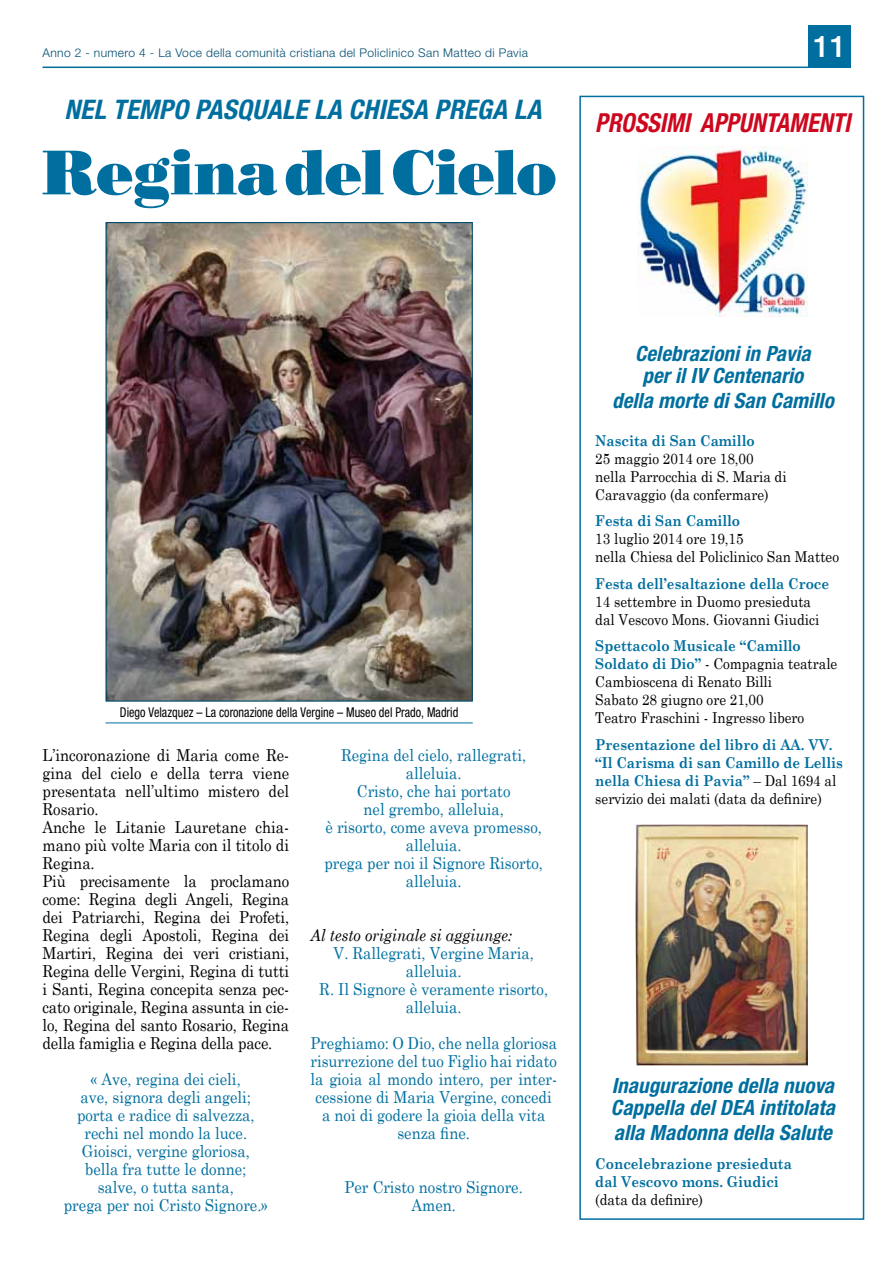
<style>
.page{position:relative;width:893px;height:1263px;background:#fff}
.page>*{position:absolute;margin:0;border:0;box-sizing:border-box;transform-origin:0 0}
.t1{font:63px "Bodoni Poster";letter-spacing:-.015em;color:#006f9f}
.t2{font:500 30px "Helvetica Neue";color:#fff}
.t3{font:italic 700 condensed 27px "Helvetica Neue";letter-spacing:.005em;color:#006f9f}
.t4{font:italic 700 condensed 26.25px "Helvetica Neue";color:#cd071e;scale:.92 1}
.t5{font:italic 700 condensed 21px/22.5px "Helvetica Neue";letter-spacing:.005em;color:#006f9f;text-align:center}
.t6{font:16.5px/18px "Century Schoolbook";color:#006f9f;text-align:center;scale:.9 1}
.t7{font:16.5px/18px "Century Schoolbook";letter-spacing:-.01em;color:#000;scale:.9 1}
.t8{font:italic 16.5px "Century Schoolbook";color:#000;scale:.9 1}
.t9{font:15px/18px "Century Schoolbook";color:#000;scale:.9 1}
.t10{font:700 15px/18px "Century Schoolbook";color:#006f9f;scale:.9 1}
.t11{font:condensed 13.5px "Helvetica Neue";color:#000;scale:.9 1}
.t12{font:300 12px "Helvetica Neue";letter-spacing:.03em;color:#004d70}
.s1{font-weight:700;color:#006f9f}
.s2{font-weight:400;color:#000}
</style>
<div class="page">
<div style="left:808px;top:26px;width:42px;height:42px;background:#006f9f"></div>
<hr style="left:42px;top:67px;width:766px;height:1px;background:#006f9f">
<div style="left:579px;top:96px;width:285px;height:1124px;border:2px solid #006f9f"></div>
<img style="left:638px;top:146px;width:170px;height:170px">
<img style="left:107px;top:224px;width:364px;height:476px">
<img style="left:636px;top:825px;width:172px;height:240px">
<hr style="left:105px;top:723px;width:368px;height:1px;background:#006f9f">
<p class="t12" style="left:42px;top:45px;width:487px">Anno 2 - numero 4 - La Voce della comunità cristiana del Policlinico San Matteo di Pavia</p>
<h3 class="t3" style="left:65px;top:93px;width:478px">Nel tempo pasquale la Chiesa prega la</h3>
<h1 class="t1" style="left:42px;top:135px;width:516px">Regina del Cielo</h1>
<h2 class="t2" style="left:813px;top:28px;width:35px">11</h2>
<h3 class="t4" style="left:595px;top:107px;width:145px">prossimi appun</h3>
<h3 class="t4" style="left:766px;top:107px;width:93px">tamenti</h3>
<p class="t11" style="left:120px;top:704px;width:378px">Diego Velazquez – La coronazione della Vergine – Museo del Prado, Madrid</p>
<p class="t7" style="left:43px;top:745px;width:276px">L’incoronazione di Maria come Re&shy;gina del cielo e della terra viene presentata nell’ultimo mistero del<br>Rosario.<br>Anche le Litanie Lauretane chia&shy;mano più volte Maria con il titolo di<br>Regina.<br>Più precisamente la proclamano come: Regina degli Angeli, Regina dei Patriarchi, Regina dei Profeti,<br>Regina degli Apostoli, Regina dei<br>Martiri, Regina dei veri cristiani,<br>Regina delle Vergini, Regina di tutti i Santi, Regina concepita senza pec&shy;cato originale, Regina assunta in cie&shy;lo, Regina del santo Rosario, Regina della famiglia e Regina della pace.</p>
<p class="t6" style="left:64px;top:1069px;width:228px">« Ave, regina dei cieli,<br>ave, signora degli angeli; porta e radice di salvezza, rechi nel mondo la luce.<br>Gioisci, vergine gloriosa, bella fra tutte le donne; salve, o tutta santa,<br>prega per noi Cristo Signore.»</p>
<p class="t6" style="left:324px;top:745px;width:244px">Regina del cielo, rallegrati, alleluia.<br>Cristo, che hai portato<br>nel grembo, alleluia,<br>è risorto, come aveva promesso, alleluia.<br>prega per noi il Signore Risorto, alleluia.</p>
<p class="t8" style="left:310px;top:925px;width:226px">Al testo originale si aggiunge:</p>
<p class="t6" style="left:319px;top:943px;width:256px">V. Rallegrati, Vergine Maria, alleluia.<br>R. Il Signore è veramente risorto, alleluia.</p>
<p class="t6" style="left:310px;top:1033px;width:276px">Preghiamo: O Dio, che nella gloriosa risurrezione del tuo Figlio hai ridato la gioia al mondo intero, per inter&shy;cessione di Maria Vergine, concedi a noi di godere la gioia della vita senza fine.</p>
<p class="t6" style="left:345px;top:1177px;width:200px">Per Cristo nostro Signore.<br>Amen.</p>
<p class="t5" style="left:635px;top:342px;width:178px">Celebrazioni in Pavia per il IV Centenario</p>
<p class="t5" style="left:612px;top:389px;width:225px">della morte di San Camillo</p>
<p class="t10" style="left:595px;top:431px;width:179px">Nascita di San Camillo</p>
<p class="t9" style="left:595px;top:449px;width:214px">25 maggio 2014 ore 18,00 nella Parrocchia di S. Maria di<br>Caravaggio (da confermare)</p>
<p class="t10" style="left:595px;top:512px;width:162px">Festa di San Camillo</p>
<p class="t9" style="left:595px;top:529px;width:272px">13 luglio 2014 ore 19,15<br>nella Chiesa del Policlinico San Matteo</p>
<p class="t10" style="left:595px;top:574px;width:261px">Festa dell’esaltazione della Croce</p>
<p class="t9" style="left:595px;top:592px;width:250px">14 settembre in Duomo presieduta dal Vescovo Mons. Giovanni Giudici</p>
<p class="t9" style="left:595px;top:636px;width:270px"><span class="s1">Spettacolo Musicale “Camillo<br>Soldato di Dio”</span> - Compagnia teatrale<br>Cambioscena di Renato Billi<br>Sabato 28 giugno ore 21,00<br>Teatro Fraschini - Ingresso libero</p>
<p class="t10" style="left:595px;top:735px;width:276px">Presentazione del libro di AA. VV. “Il Carisma di san Camillo de Lellis nella Chiesa di Pavia” <span class="s2">– Dal 1694 al servizio dei malati (data da definire)</span></p>
<p class="t5" style="left:611px;top:1073px;width:226px;text-align:left">Inaugurazione della nuova<br>Cappella del DEA intitolata</p>
<p class="t5" style="left:614px;top:1121px;width:220px">alla Madonna della Salute</p>
<p class="t10" style="left:595px;top:1154px;width:220px">Concelebrazione presieduta dal Vescovo mons. Giudici</p>
<p class="t9" style="left:595px;top:1190px;width:121px">(data da definire)</p>
</div>
